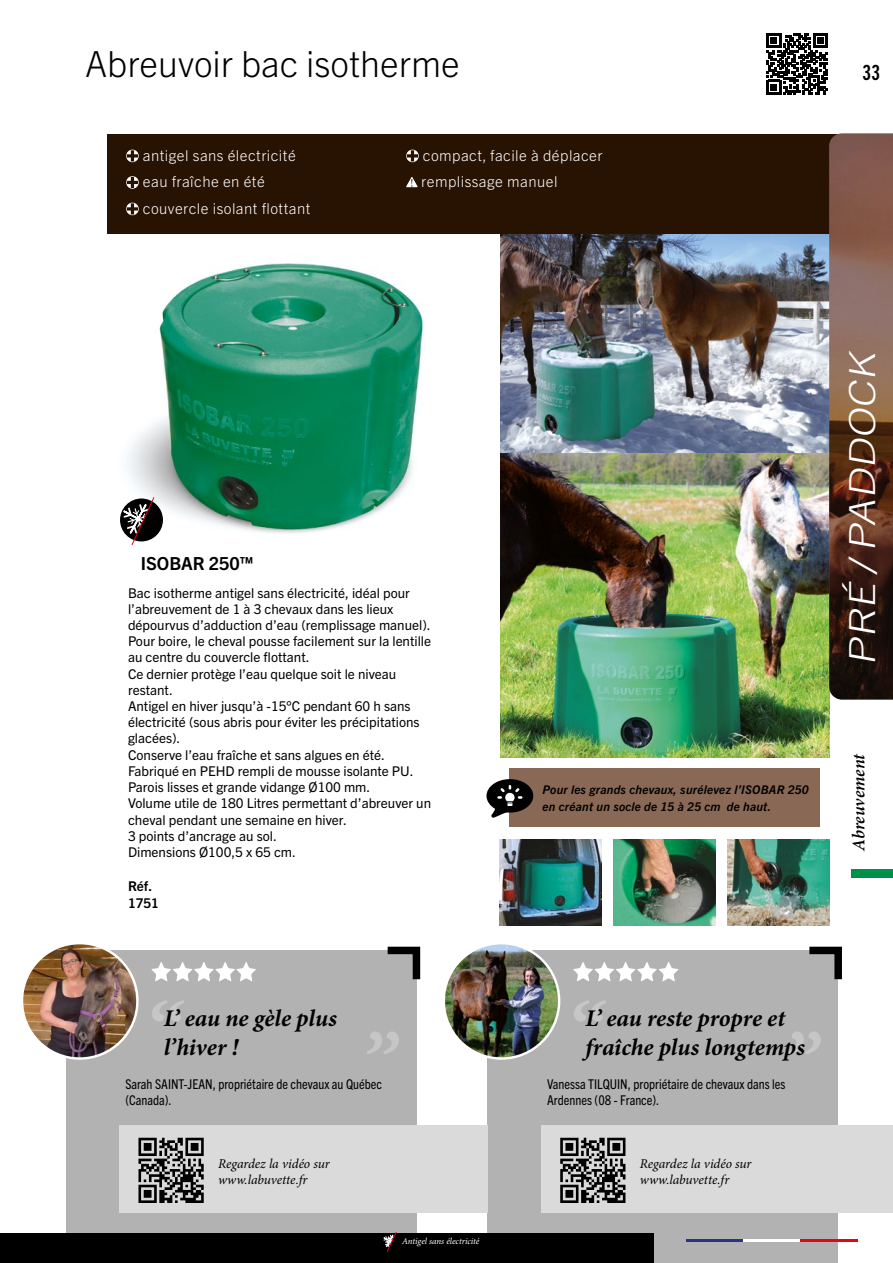
<style>
.page{position:relative;width:893px;height:1263px;background:#fff}
.page>*{position:absolute;margin:0;border:0;box-sizing:border-box;transform-origin:0 0}
.t1{font:300 36px "Trade Gothic Next LT Pro";color:#000}
.t2{font:italic 300 36px "Trade Gothic Next LT Pro";color:#fff;scale:1.25 1}
.t3{font:italic 700 24px/28.8px "Minion Pro";letter-spacing:-.005em;color:#000}
.t4{font:21px "Trade Gothic Next LT Pro Bd Cm";color:#000}
.t5{font:italic 600 18px "Minion Pro";letter-spacing:-.005em;color:#000}
.t6{font:700 18px "Trade Gothic Next LT Pro";color:#000}
.t7{font:300 15px/26.5px "Trade Gothic Next LT Pro";letter-spacing:.03em;color:#fff}
.t8{font:13.5px/16.2px "Trade Gothic Next LT Pro";color:#000}
.t9{font:condensed 13.5px/16.2px "Trade Gothic Next LT Pro";color:#000}
.t10{font:italic 13.5px/16.2px "Minion Pro";letter-spacing:-.005em;color:#000}
.t11{font:700 13.5px/16.2px "Trade Gothic Next LT Pro";color:#000}
.t12{font:italic 700 12px/16.5px "Trade Gothic Next LT Pro";letter-spacing:.02em;color:#000}
.t13{font:italic 9px "Minion Pro";letter-spacing:-.01em;color:#fff}
</style>
<div class="page">
<img style="left:500px;top:452px;width:329px;height:305px">
<div style="left:488px;top:950px;width:350px;height:313px;background:#b3b2b2"></div>
<div style="left:66px;top:950px;width:350px;height:313px;background:#b3b2b2"></div>
<img style="left:444px;top:943px;width:115px;height:115px;border-radius:58px">
<div style="left:443px;top:942px;width:117px;height:118px;border:2px solid #fff;border-radius:50%"></div>
<img style="left:22px;top:943px;width:115px;height:115px;border-radius:58px">
<div style="left:21px;top:942px;width:118px;height:118px;border:2px solid #fff;border-radius:50%"></div>
<svg style="left:809px;top:946px;width:33px;height:34px"></svg>
<svg style="left:387px;top:946px;width:34px;height:41px"></svg>
<svg style="left:574px;top:1000px;width:32px;height:21px"></svg>
<svg style="left:152px;top:1000px;width:32px;height:21px"></svg>
<svg style="left:789px;top:1032px;width:32px;height:22px"></svg>
<svg style="left:367px;top:1032px;width:32px;height:22px"></svg>
<img style="left:500px;top:234px;width:329px;height:218px">
<div style="left:108px;top:134px;width:785px;height:100px;background:#281202"></div>
<div style="left:509px;top:769px;width:311px;height:58px;background:#896855"></div>
<img style="left:120px;top:263px;width:304px;height:274px">
<img style="left:728px;top:839px;width:101px;height:86px">
<img style="left:500px;top:839px;width:101px;height:86px">
<img style="left:613px;top:839px;width:102px;height:86px">
<div style="left:541px;top:1126px;width:352px;height:87px;background:#dadada"></div>
<div style="left:119px;top:1126px;width:369px;height:87px;background:#dadada"></div>
<svg style="left:573px;top:962px;width:105px;height:19px"></svg>
<svg style="left:151px;top:962px;width:105px;height:19px"></svg>
<div style="left:0;top:1233px;width:654px;height:30px;background:#000"></div>
<hr style="left:687px;top:1239px;width:57px;height:2px;background:#283583">
<hr style="left:744px;top:1239px;width:57px;height:2px;background:#fff">
<hr style="left:801px;top:1239px;width:57px;height:2px;background:#e30613">
<div style="left:120px;top:498px;width:43px;height:43px;background:#000;border-radius:50%"></div>
<svg style="left:122px;top:496px;width:33px;height:49px"></svg>
<svg style="left:486px;top:779px;width:47px;height:39px"></svg>
<svg style="left:383px;top:1232px;width:14px;height:20px"></svg>
<img style="left:829px;top:133px;width:64px;height:566px">
<svg style="left:126px;top:150px;width:13px;height:12px"></svg>
<svg style="left:126px;top:176px;width:13px;height:13px"></svg>
<svg style="left:126px;top:203px;width:13px;height:12px"></svg>
<svg style="left:406px;top:150px;width:13px;height:12px"></svg>
<svg style="left:406px;top:177px;width:12px;height:11px"></svg>
<svg style="left:766px;top:33px;width:62px;height:61px"></svg>
<svg style="left:560px;top:1138px;width:65px;height:65px"></svg>
<svg style="left:138px;top:1138px;width:66px;height:65px"></svg>
<div style="left:851px;top:870px;width:42px;height:8px;background:#00904a"></div>
<h1 class="t1" style="left:85px;top:38px;width:376px">Abreuvoir bac isotherme</h1>
<p class="t7" style="left:143px;top:141px;width:169px">antigel sans électricité eau fraîche en été couvercle isolant flottant</p>
<p class="t7" style="left:421px;top:141px;width:183px">compact, facile à déplacer remplissage manuel</p>
<h3 class="t4" style="left:863px;top:58px;width:18px">33</h3>
<h3 class="t6" style="left:141px;top:551px;width:114px">ISOBAR 250™</h3>
<p class="t8" style="left:128px;top:584px;width:305px">Bac isotherme antigel sans électricité, idéal pour l’abreuvement de 1 à 3 chevaux dans les lieux dépourvus d’adduction d’eau (remplissage manuel).<br>Pour boire, le cheval pousse facilement sur la lentille au centre du couvercle flottant.<br>Ce dernier protège l’eau quelque soit le niveau restant.<br>Antigel en hiver jusqu’à -15°C pendant 60 h sans électricité (sous abris pour éviter les précipitations glacées).<br>Conserve l’eau fraîche et sans algues en été.<br>Fabriqué en PEHD rempli de mousse isolante PU.<br>Parois lisses et grande vidange Ø100 mm.<br>Volume utile de 180 Litres permettant d’abreuver un cheval pendant une semaine en hiver.<br>3 points d’ancrage au sol.<br>Dimensions Ø100,5 x 65 cm.</p>
<p class="t11" style="left:128px;top:877px;width:32px">Réf.<br>1751</p>
<h2 class="t3" style="left:164px;top:1004px;width:175px">L’ eau ne gèle plus l’hiver !</h2>
<p class="t9" style="left:125px;top:1075px;width:258px">Sarah SAINT-JEAN, propriétaire de chevaux au Québec (Canada).</p>
<p class="t10" style="left:218px;top:1155px;width:113px">Regardez la vidéo sur www.labuvette.fr</p>
<p class="t13" style="left:402px;top:1235px;width:79px">Antigel sans électricité</p>
<h1 class="t2" style="left:837px;top:665px;width:258px;rotate:-90deg">PRÉ /PADDOCK</h1>
<p class="t12" style="left:543px;top:781px;width:268px">Pour les grands chevaux, surélevez l’ISOBAR 250 en créant un socle de 15 à 25 cm de haut.</p>
<h3 class="t5" style="left:846px;top:850px;width:99px;rotate:-90deg">Abreuvement</h3>
<h2 class="t3" style="left:585px;top:1004px;width:221px">L’ eau reste propre et fraîche plus longtemps</h2>
<p class="t9" style="left:547px;top:1075px;width:240px">Vanessa TILQUIN, propriétaire de chevaux dans les<br>Ardennes (08 - France).</p>
<p class="t10" style="left:640px;top:1155px;width:113px">Regardez la vidéo sur www.labuvette.fr</p>
</div>
